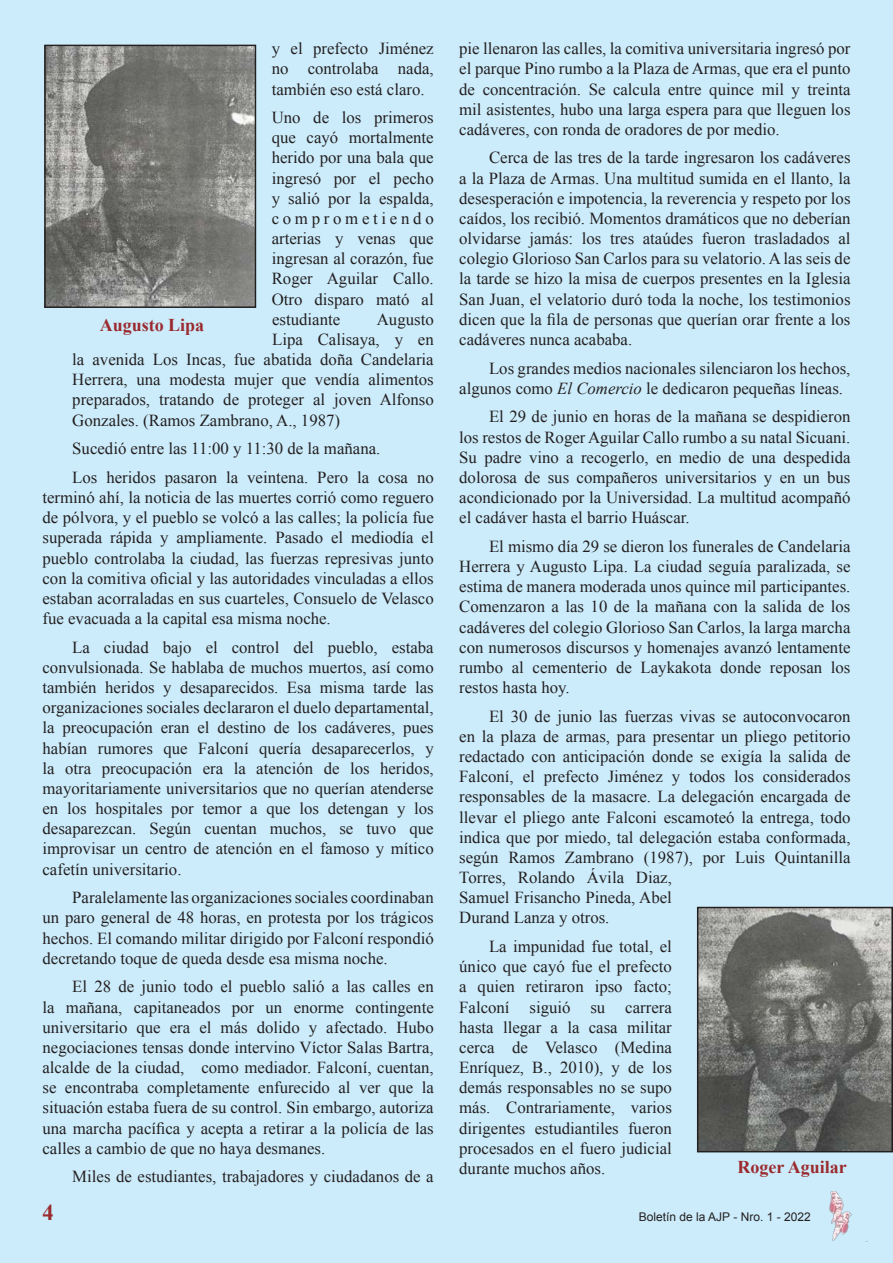
<style>
.page{position:relative;width:893px;height:1263px;background:#ccecfb}
.page>*{position:absolute;margin:0;border:0;box-sizing:border-box;transform-origin:0 0}
.t1{font:700 22.5px "Times New Roman";color:#9a2a2e}
.t2{font:700 18px "Times New Roman";color:#9a2a2e}
.t3{font:16.8px/20.1px "Times New Roman";color:#231f20;text-align:justify}
.t4{font:12px "Arial";color:#231f20}
.s1{font-style:italic}
</style>
<div class="page">
<img style="left:829px;top:1192px;width:23px;height:49px">
<img style="left:47px;top:48px;width:206px;height:257px">
<div style="left:44px;top:45px;width:212px;height:263px;border:2px solid #231f20"></div>
<img style="left:700px;top:910px;width:190px;height:239px">
<div style="left:697px;top:907px;width:196px;height:245px;border:2px solid #231f20"></div>
<p class="t3" style="left:272px;top:38px;width:164px">y el prefecto Jiménez no controlaba nada, también eso está claro.</p>
<p class="t3" style="left:272px;top:107px;width:164px">Uno de los primeros que cayó mortalmente herido por una bala que ingresó por el pecho y salió por la espalda, comprometiendo arterias y venas que ingresan al corazón, fue Roger Aguilar Callo.<br>Otro disparo mató al estudiante</p>
<p class="t3" style="left:377px;top:309px;width:58px">Augusto</p>
<p class="t3" style="left:272px;top:329px;width:163px">Lipa Calisaya, y en</p>
<p class="t3" style="left:72px;top:349px;width:363px">la avenida Los Incas, fue abatida doña Candelaria</p>
<p class="t3" style="left:72px;top:369px;width:363px">Herrera, una modesta mujer que vendía alimentos</p>
<p class="t3" style="left:72px;top:389px;width:363px">preparados, tratando de proteger al joven Alfonso</p>
<p class="t3" style="left:72px;top:410px;width:269px">Gonzales. (Ramos Zambrano, A., 1987)</p>
<p class="t3" style="left:72px;top:434px;width:363px;line-height:28.7px">Sucedió entre las 11:00 y 11:30 de la mañana.<br>Los heridos pasaron la veintena. Pero la cosa no</p>
<p class="t3" style="left:43px;top:487px;width:393px">terminó ahí, la noticia de las muertes corrió como reguero de pólvora, y el pueblo se volcó a las calles; la policía fue superada rápida y ampliamente. Pasado el mediodía el pueblo controlaba la ciudad, las fuerzas represivas junto con la comitiva oficial y las autoridades vinculadas a ellos estaban acorraladas en sus cuarteles, Consuelo de Velasco fue evacuada a la capital esa misma noche.</p>
<p class="t3" style="left:43px;top:637px;width:393px;text-indent:30px">La ciudad bajo el control del pueblo, estaba convulsionada. Se hablaba de muchos muertos, así como también heridos y desaparecidos. Esa misma tarde las organizaciones sociales declararon el duelo departamental, la preocupación eran el destino de los cadáveres, pues habían rumores que Falconí quería desaparecerlos, y la otra preocupación era la atención de los heridos, mayoritariamente universitarios que no querían atenderse en los hospitales por temor a que los detengan y los desaparezcan. Según cuentan muchos, se tuvo que improvisar un centro de atención en el famoso y mítico cafetín universitario.</p>
<p class="t3" style="left:43px;top:887px;width:393px;text-indent:30px">Paralelamente las organizaciones sociales coordinaban un paro general de 48 horas, en protesta por los trágicos hechos. El comando militar dirigido por Falconí respondió decretando toque de queda desde esa misma noche.</p>
<p class="t3" style="left:43px;top:976px;width:393px;text-indent:30px">El 28 de junio todo el pueblo salió a las calles en la mañana, capitaneados por un enorme contingente universitario que era el más dolido y afectado. Hubo negociaciones tensas donde intervino Víctor Salas Bartra, alcalde de la ciudad, como mediador. Falconí, cuentan, se encontraba completamente enfurecido al ver que la situación estaba fuera de su control. Sin embargo, autoriza una marcha pacífica y acepta a retirar a la policía de las calles a cambio de que no haya desmanes.</p>
<p class="t3" style="left:72px;top:1166px;width:363px">Miles de estudiantes, trabajadores y ciudadanos de a</p>
<p class="t2" style="left:100px;top:313px;width:106px">Augusto Lipa</p>
<h1 class="t1" style="left:43px;top:1197px;width:13px">4</h1>
<p class="t3" style="left:459px;top:38px;width:393px">pie llenaron las calles, la comitiva universitaria ingresó por el parque Pino rumbo a la Plaza de Armas, que era el punto de concentración. Se calcula entre quince mil y treinta mil asistentes, hubo una larga espera para que lleguen los cadáveres, con ronda de oradores de por medio.</p>
<p class="t3" style="left:459px;top:148px;width:393px;text-indent:30px">Cerca de las tres de la tarde ingresaron los cadáveres a la Plaza de Armas. Una multitud sumida en el llanto, la desesperación e impotencia, la reverencia y respeto por los caídos, los recibió. Momentos dramáticos que no deberían olvidarse jamás: los tres ataúdes fueron trasladados al colegio Glorioso San Carlos para su velatorio. A las seis de la tarde se hizo la misa de cuerpos presentes en la Iglesia San Juan, el velatorio duró toda la noche, los testimonios dicen que la fila de personas que querían orar frente a los cadáveres nunca acababa.</p>
<p class="t3" style="left:459px;top:358px;width:393px;text-indent:30px">Los grandes medios nacionales silenciaron los hechos, algunos como <span class="s1">El Comercio</span> le dedicaron pequeñas líneas.</p>
<p class="t3" style="left:459px;top:406px;width:393px;text-indent:30px">El 29 de junio en horas de la mañana se despidieron los restos de Roger Aguilar Callo rumbo a su natal Sicuani.<br>Su padre vino a recogerlo, en medio de una despedida dolorosa de sus compañeros universitarios y en un bus acondicionado por la Universidad. La multitud acompañó el cadáver hasta el barrio Huáscar.</p>
<p class="t3" style="left:459px;top:536px;width:393px;text-indent:30px">El mismo día 29 se dieron los funerales de Candelaria Herrera y Augusto Lipa. La ciudad seguía paralizada, se estima de manera moderada unos quince mil participantes.<br>Comenzaron a las 10 de la mañana con la salida de los cadáveres del colegio Glorioso San Carlos, la larga marcha con numerosos discursos y homenajes avanzó lentamente rumbo al cementerio de Laykakota donde reposan los restos hasta hoy.</p>
<p class="t3" style="left:459px;top:706px;width:393px;text-align:left;text-indent:30px">El 30 de junio las fuerzas vivas se autoconvocaron en la plaza de armas, para presentar un pliego petitorio redactado con anticipación donde se exigía la salida de Falconí, el prefecto Jiménez y todos los considerados responsables de la masacre. La delegación encargada de llevar el pliego ante Falconi escamoteó la entrega, todo indica que por miedo, tal delegación estaba conformada, según Ramos Zambrano (1987), por Luis Quintanilla Torres, Rolando Ávila Diaz,<br>Samuel Frisancho Pineda, Abel<br>Durand Lanza y otros.</p>
<p class="t3" style="left:459px;top:936px;width:214px;text-indent:30px">La impunidad fue total, el único que cayó fue el prefecto a quien retiraron ipso facto; Falconí siguió su carrera hasta llegar a la casa militar cerca de Velasco (Medina Enríquez, B., 2010), y de los demás responsables no se supo más. Contrariamente, varios dirigentes estudiantiles fueron procesados en el fuero judicial durante muchos años.</p>
<p class="t2" style="left:738px;top:1155px;width:111px">Roger Aguilar</p>
<p class="t4" style="left:639px;top:1208px;width:173px">Boletín de la AJP - Nro. 1 - 2022</p>
</div>
